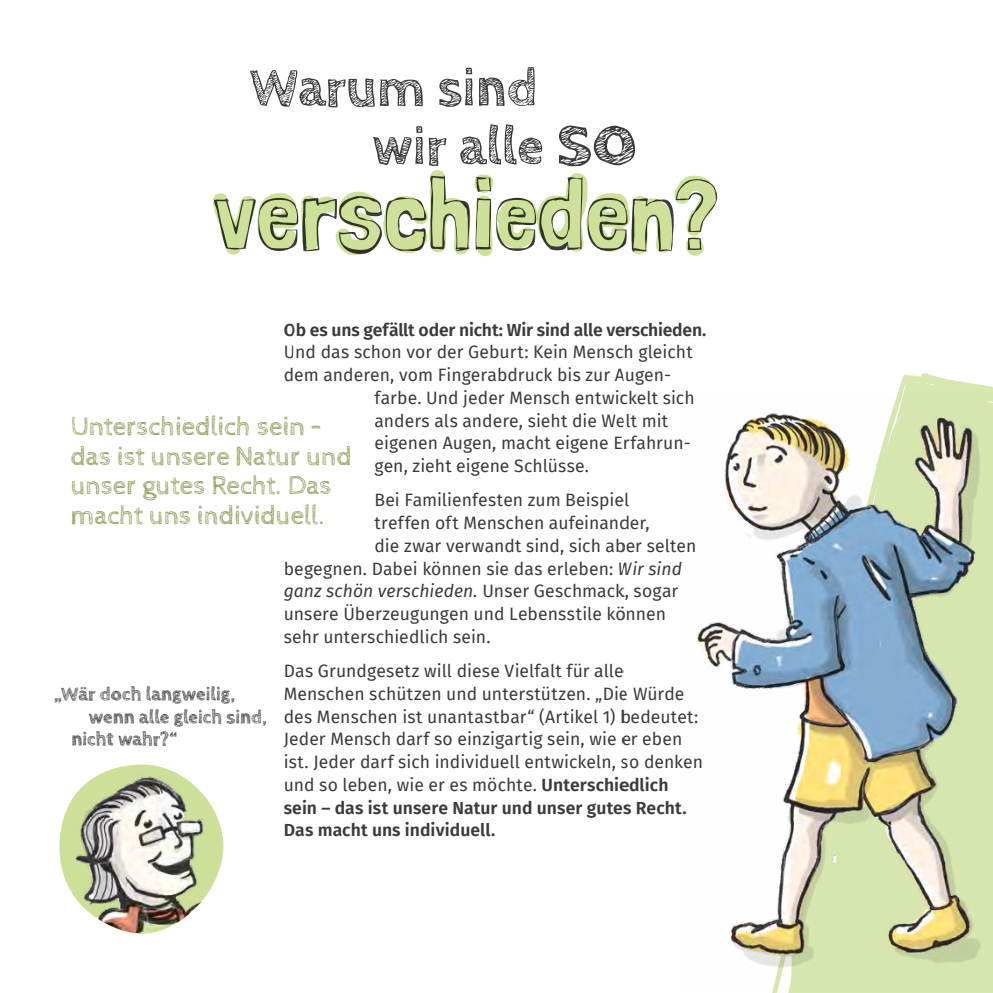
<style>
.page{position:relative;width:993px;height:993px;background:#fff}
.page>*{position:absolute;margin:0;border:0;box-sizing:border-box;transform-origin:0 0}
.t1{font:100.8px "Londrina Sketch";color:#3b3b3a}
.t2{font:700 54.25px/58.4px "Cabin Sketch";color:#3b3b3a}
.t3{font:27.12px/29.8px "Cabin Sketch";letter-spacing:-.01em;color:#97a667}
.t4{font:700 19.25px "Cabin Sketch";color:#3b3b3a}
.t5{font:17.5px/22.8px "Fira Sans";letter-spacing:.005em;color:#3b3b3a}
.t6{font:600 17.5px "Fira Sans";letter-spacing:-.01em;color:#3b3b3a}
.t7{font:italic 17.5px "Fira Sans";letter-spacing:.005em;color:#3b3b3a}
.s1{font-size:78.58px}
.s2{font-style:italic}
.s3{font-style:normal}
.s4{font-weight:600}
</style>
<div class="page">
<svg style="left:772px;top:381px;width:220px;height:611px"></svg>
<svg style="left:212px;top:170px;width:505px;height:87px"></svg>
<img style="left:59px;top:764px;width:164px;height:169px">
<img style="left:697px;top:397px;width:295px;height:594px">
<h2 class="t2" style="left:372px;top:60px;width:267px;text-indent:-122px">Warum sind<br>wir alle <span class="s1">so</span></h2>
<h1 class="t1" style="left:214px;top:155px;width:507px">verschieden?</h1>
<p class="t6" style="left:283px;top:315px;width:424px">Ob es uns gefällt oder nicht: Wir sind alle verschieden.</p>
<p class="t5" style="left:283px;top:340px;width:410px">Und das schon vor der Geburt: Kein Mensch gleicht</p>
<p class="t5" style="left:283px;top:363px;width:389px">dem anderen, vom Fingerabdruck bis zur Augen-</p>
<p class="t5" style="left:374px;top:386px;width:321px">farbe. Und jeder Mensch entwickelt sich</p>
<p class="t5" style="left:374px;top:408px;width:295px">anders als andere, sieht die Welt mit</p>
<p class="t5" style="left:374px;top:431px;width:317px">eigenen Augen, macht eigene Erfahrun-</p>
<p class="t5" style="left:374px;top:454px;width:216px">gen, zieht eigene Schlüsse.</p>
<p class="t5" style="left:374px;top:488px;width:256px">Bei Familienfesten zum Beispiel</p>
<p class="t5" style="left:374px;top:511px;width:276px">treffen oft Menschen aufeinander,</p>
<p class="t5" style="left:374px;top:533px;width:323px">die zwar verwandt sind, sich aber selten</p>
<p class="t5" style="left:283px;top:556px;width:399px">begegnen. Dabei können sie das erleben: <span class="s2">Wir sind</span></p>
<p class="t7" style="left:283px;top:578px;width:396px">ganz schön verschieden. <span class="s3">Unser Geschmack, sogar</span></p>
<p class="t5" style="left:283px;top:602px;width:383px">unsere Überzeugungen und Lebensstile können</p>
<p class="t5" style="left:283px;top:624px;width:208px">sehr unterschiedlich sein.</p>
<p class="t5" style="left:283px;top:659px;width:420px">Das Grundgesetz will diese Vielfalt für alle Menschen schützen und unterstützen. „Die Würde des Menschen ist unantastbar“ (Artikel 1) bedeutet:<br>Jeder Mensch darf so einzigartig sein, wie er eben ist. Jeder darf sich individuell entwickeln, so denken und so leben, wie er es möchte. <span class="s4">Unterschiedlich sein – das ist unsere Natur und unser gutes Recht.<br>Das macht uns individuell.</span></p>
<h3 class="t3" style="left:71px;top:411px;width:283px">Unterschiedlich sein – das ist unsere Natur und unser gutes Recht. Das macht uns individuell.</h3>
<p class="t4" style="left:54px;top:682px;width:182px">„Wär doch langweilig,</p>
<p class="t4" style="left:89px;top:705px;width:179px">wenn alle gleich sind,</p>
<p class="t4" style="left:71px;top:728px;width:107px">nicht wahr?“</p>
</div>
